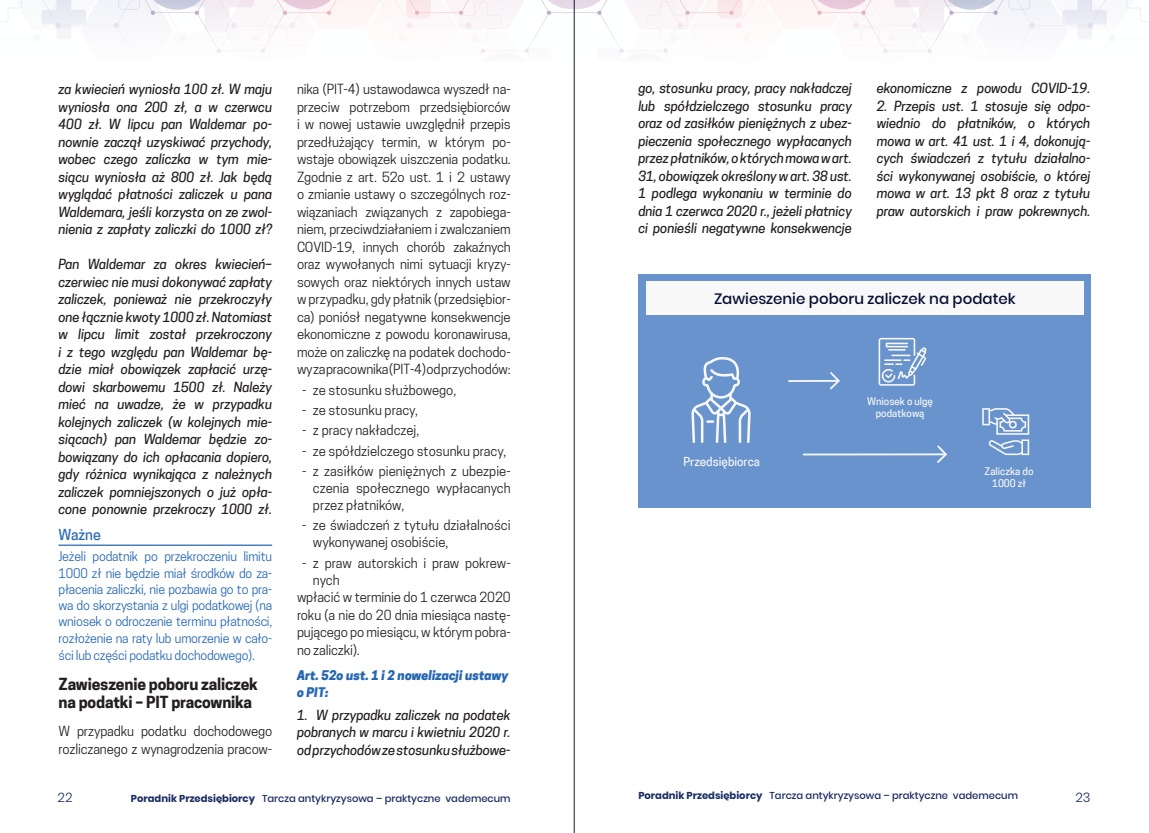
<style>
.page{position:relative;width:1149px;height:833px;background:#fff}
.page>*{position:absolute;margin:0;border:0;box-sizing:border-box;transform-origin:0 0}
.ŚRÓDTYTUŁ{font:700 15.62px/18.8px "Tanohe Sans";letter-spacing:-.01em;color:#231f20}
.t1{font:500 15px "Poppins";color:#090f35}
.Ważne{font:500 14.25px "Tanohe Sans";color:#2567b3}
.przykład_opis{font:italic 500 13.12px/17.5px "Tanohe Sans";letter-spacing:-.01em;color:#231f20;text-align:justify}
.Tekst{font:13.12px/17.5px "Tanohe Sans";letter-spacing:-.01em;color:#231f20}
.t2{font:300 13.12px "Poppins";color:#192b63}
.ważne_opis{font:12.5px/16.2px "Tanohe Sans";letter-spacing:-.015em;color:#2567b3;text-align:justify}
.przykład{font:italic 900 12.5px/16.8px "Tanohe Sans";color:#2567b3}
.t3{font:500 11.62px "Tanohe Sans";color:#f7f8f7}
.t4{font:500 10px "Poppins";color:#192b63}
.t5{font:500 9.88px/11.9px "Tanohe Sans";color:#f7f8f7;text-align:center}
.s1{font-weight:700}
</style>
<div class="page">
<svg style="left:6px;top:0;width:1135px;height:61px"></svg>
<hr style="left:573px;top:0;width:1px;height:833px;background:#191a36">
<hr style="left:58px;top:544px;width:214px;height:2px;background:#2567b3">
<div style="left:638px;top:274px;width:452px;height:234px;background:#6993cc"></div>
<div style="left:646px;top:282px;width:437px;height:33px;background:#f7f8f7"></div>
<svg style="left:878px;top:338px;width:48px;height:48px"></svg>
<svg style="left:691px;top:357px;width:59px;height:86px"></svg>
<svg style="left:982px;top:408px;width:46px;height:47px"></svg>
<hr style="left:788px;top:380px;width:50px;height:2px;background:#f2f7fb">
<svg style="left:827px;top:372px;width:13px;height:18px"></svg>
<hr style="left:803px;top:453px;width:142px;height:2px;background:#f2f7fb">
<svg style="left:935px;top:445px;width:12px;height:18px"></svg>
<p class="przykład_opis" style="left:58px;top:80px;width:215px">za kwiecień wyniosła 100 zł. W maju wyniosła ona 200 zł, a w czerwcu 400 zł. W lipcu pan Waldemar po&shy;nownie zaczął uzyskiwać przychody, wobec czego zaliczka w tym mie&shy;siącu wyniosła aż 800 zł. Jak będą wyglądać płatności zaliczek u pana Waldemara, jeśli korzysta on ze zwol&shy;nienia z zapłaty zaliczki do 1000 zł?</p>
<p class="przykład_opis" style="left:58px;top:255px;width:215px">Pan Waldemar za okres kwiecień– czerwiec nie musi dokonywać zapłaty zaliczek, ponieważ nie przekroczyły one łącznie kwoty 1000 zł. Natomiast w lipcu limit został przekroczony i z tego względu pan Waldemar bę&shy;dzie miał obowiązek zapłacić urzę&shy;dowi skarbowemu 1500 zł. Należy mieć na uwadze, że w przypadku kolejnych zaliczek (w kolejnych mie&shy;siącach) pan Waldemar będzie zo&shy;bowiązany do ich opłacania dopiero, gdy różnica wynikająca z należnych zaliczek pomniejszonych o już opła&shy;cone ponownie przekroczy 1000 zł.</p>
<p class="Ważne" style="left:58px;top:526px;width:44px">Ważne</p>
<p class="ważne_opis" style="left:58px;top:548px;width:215px">Jeżeli podatnik po przekroczeniu limitu 1000 zł nie będzie miał środków do za&shy;płacenia zaliczki, nie pozbawia go to pra&shy;wa do skorzystania z ulgi podatkowej (na wniosek o odroczenie terminu płatności, rozłożenie na raty lub umorzenie w cało-</p>
<p class="ważne_opis" style="left:58px;top:647px;width:198px">ści lub części podatku dochodowego).</p>
<p class="ŚRÓDTYTUŁ" style="left:58px;top:674px;width:201px">Zawieszenie poboru zaliczek na podatki – PIT pracownika</p>
<p class="Tekst" style="left:58px;top:723px;width:215px">W przypadku podatku dochodowego rozliczanego z wynagrodzenia pracow-</p>
<p class="Tekst" style="left:297px;top:80px;width:215px;text-align:justify">nika (PIT-4) ustawodawca wyszedł na&shy;przeciw potrzebom przedsiębiorców i w nowej ustawie uwzględnił przepis przedłużający termin, w którym po&shy;wstaje obowiązek uiszczenia podatku.<br>Zgodnie z art. 52o ust. 1 i 2 ustawy o zmianie ustawy o szczególnych roz&shy;wiązaniach związanych z zapobiega&shy;niem, przeciwdziałaniem i zwalczaniem COVID-19, innych chorób zakaźnych oraz wywołanych nimi sytuacji kryzy&shy;sowych oraz niektórych innych ustaw w przypadku, gdy płatnik (przedsiębior&shy;ca) poniósł negatywne konsekwencje ekonomiczne z powodu koronawirusa, może on zaliczkę na podatek dochodo&shy;wy za pracownika (PIT-4) od przychodów:</p>
<p class="Tekst" style="left:302px;top:381px;width:155px">- ze stosunku służbowego,</p>
<p class="Tekst" style="left:302px;top:401px;width:117px">- ze stosunku pracy,</p>
<p class="Tekst" style="left:302px;top:422px;width:118px">- z pracy nakładczej,</p>
<p class="Tekst" style="left:302px;top:442px;width:205px">- ze spółdzielczego stosunku pracy,</p>
<p class="Tekst" style="left:313px;top:463px;width:199px;line-height:16.9px;text-align:justify;text-indent:-11px">- z zasiłków pieniężnych z ubezpie&shy;czenia społecznego wypłacanych przez płatników,</p>
<p class="Tekst" style="left:313px;top:517px;width:199px;line-height:16.9px;text-indent:-11px">- ze świadczeń z tytułu działalności wykonywanej osobiście,</p>
<p class="Tekst" style="left:313px;top:554px;width:199px;line-height:16.9px;text-indent:-11px">- z praw autorskich i praw pokrew&shy;nych</p>
<p class="Tekst" style="left:297px;top:588px;width:215px;text-align:justify">wpłacić w terminie do 1 czerwca 2020 roku (a nie do 20 dnia miesiąca nastę&shy;pującego po miesiącu, w którym pobra&shy;no zaliczki).</p>
<p class="przykład" style="left:297px;top:667px;width:213px">Art. 52o ust. 1 i 2 nowelizacji ustawy o PIT:</p>
<p class="przykład_opis" style="left:297px;top:706px;width:215px">1. W przypadku zaliczek na podatek pobranych w marcu i kwietniu 2020 r. od przychodów ze stosunku służbowe-</p>
<p class="przykład_opis" style="left:638px;top:79px;width:215px">go, stosunku pracy, pracy nakładczej lub spółdzielczego stosunku pracy oraz od zasiłków pieniężnych z ubez&shy;pieczenia społecznego wypłacanych przez płatników, o których mowa w art.<br>31, obowiązek określony w art. 38 ust.<br>1 podlega wykonaniu w terminie do dnia 1 czerwca 2020 r., jeżeli płatnicy ci ponieśli negatywne konsekwencje</p>
<p class="przykład_opis" style="left:876px;top:79px;width:215px">ekonomiczne z powodu COVID-19.</p>
<p class="przykład_opis" style="left:876px;top:97px;width:215px">2. Przepis ust. 1 stosuje się odpo&shy;wiednio do płatników, o których mowa w art. 41 ust. 1 i 4, dokonują&shy;cych świadczeń z tytułu działalno&shy;ści wykonywanej osobiście, o której mowa w art. 13 pkt 8 oraz z tytułu praw autorskich i praw pokrewnych.</p>
<p class="t1" style="left:713px;top:290px;width:303px">Zawieszenie poboru zaliczek na podatek</p>
<p class="t3" style="left:683px;top:455px;width:78px">Przedsiębiorca</p>
<p class="t5" style="left:867px;top:395px;width:67px">Wniosek o ulgę podatkową</p>
<p class="t5" style="left:984px;top:466px;width:50px">Zaliczka do<br>1000 zł</p>
<p class="t2" style="left:58px;top:790px;width:16px">22</p>
<p class="t4" style="left:131px;top:792px;width:381px"><span class="s1">Poradnik Przedsiębiorcy</span> Tarcza antykryzysowa – praktyczne vademecum</p>
<p class="t4" style="left:638px;top:790px;width:381px"><span class="s1">Poradnik Przedsiębiorcy</span> Tarcza antykryzysowa – praktyczne vademecum</p>
<p class="t2" style="left:1074px;top:790px;width:17px">23</p>
</div>
